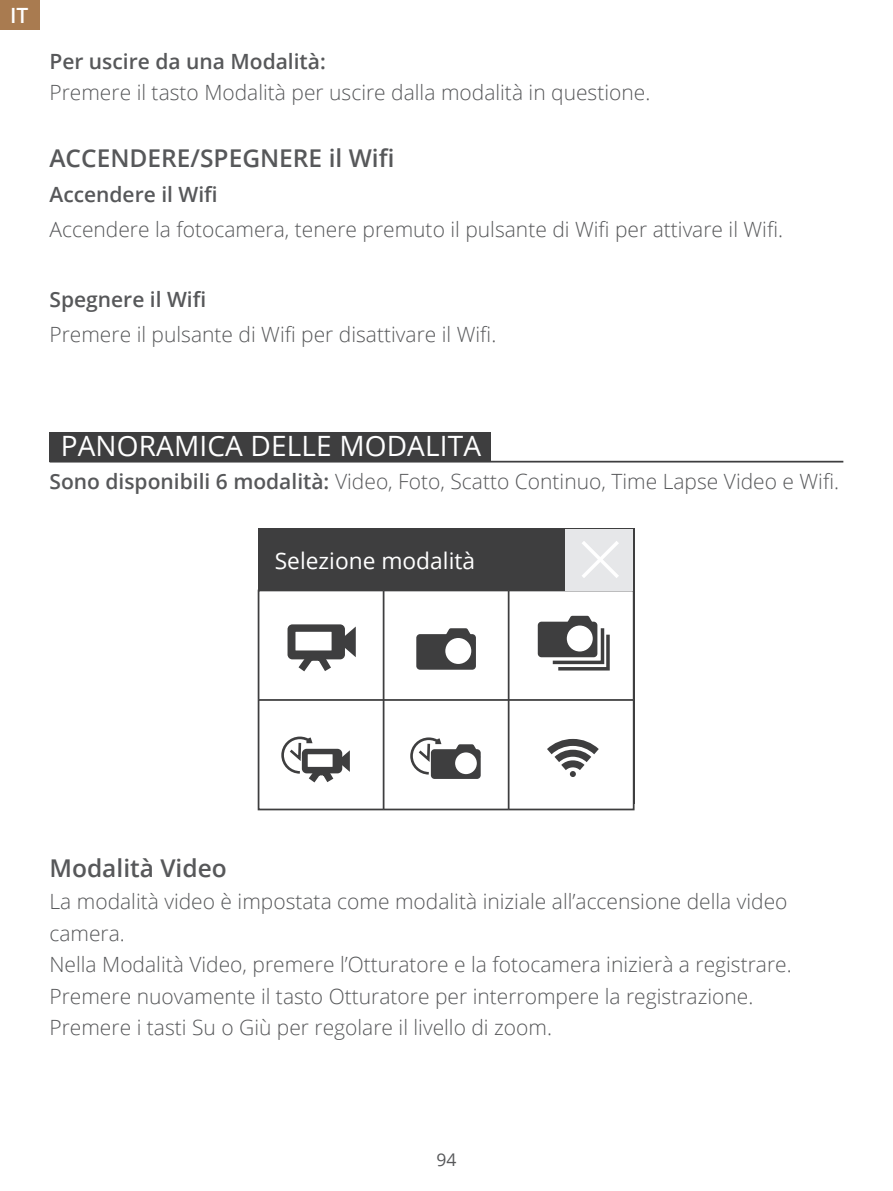
<style>
.page{position:relative;width:893px;height:1191px;background:#fff}
.page>*{position:absolute;margin:0;border:0;box-sizing:border-box;transform-origin:0 0}
.t1{font:28px "Open Sans";letter-spacing:.005em;color:#fff}
.t2{font:600 24.5px "Open Sans";color:#57585a}
.t3{font:22.75px "Open Sans";color:#fff}
.t4{font:300 21px/31.5px "Open Sans";color:#57585a}
.t5{font:600 21px "Open Sans";color:#57585a}
.t6{font:600 21px "Open Sans";color:#fff}
.t7{font:17.5px "Open Sans";color:#57585a}
.s1{font-weight:600}
</style>
<div class="page">
<hr style="left:50px;top:461px;width:793px;height:1px;background:#3e3e3f">
<div style="left:50px;top:432px;width:441px;height:29px;background:#3e3e3f"></div>
<div style="left:258px;top:528px;width:376px;height:275px;background:#3e3e3f"></div>
<div style="left:258px;top:589px;width:377px;height:221px;background:#fff;border:2px solid #3e3e3f"></div>
<hr style="left:259px;top:699px;width:375px;height:2px;background:#3e3e3f">
<hr style="left:508px;top:590px;width:1px;height:219px;background:#3e3e3f">
<hr style="left:383px;top:590px;width:1px;height:219px;background:#3e3e3f">
<div style="left:288px;top:624px;width:57px;height:35px;background:#3e3e3f;border-radius:5px"></div>
<svg style="left:292px;top:626px;width:64px;height:46px"></svg>
<svg style="left:446px;top:628px;width:30px;height:8px"></svg>
<div style="left:416px;top:634px;width:60px;height:35px;background:#3e3e3f;border-radius:4px"></div>
<div style="left:445px;top:638px;width:26px;height:26px;background:#fff;border-radius:50%"></div>
<svg style="left:281px;top:736px;width:69px;height:47px"></svg>
<svg style="left:410px;top:737px;width:32px;height:39px"></svg>
<svg style="left:456px;top:744px;width:20px;height:5px"></svg>
<div style="left:431px;top:749px;width:50px;height:30px;background:#3e3e3f;border-radius:4px"></div>
<div style="left:455px;top:752px;width:22px;height:22px;background:#fff;border-radius:50%"></div>
<svg style="left:547px;top:738px;width:52px;height:39px"></svg>
<div style="left:565px;top:529px;width:68px;height:61px;background:#e6e7e9"></div>
<svg style="left:582px;top:541px;width:37px;height:37px"></svg>
<svg style="left:549px;top:616px;width:61px;height:55px"></svg>
<div style="left:538px;top:621px;width:59px;height:36px;background:#3e3e3f;border-radius:4px"></div>
<div style="left:567px;top:625px;width:26px;height:26px;background:#fff;border-radius:50%"></div>
<div style="left:0;top:0;width:40px;height:30px;background:#a97b50"></div>
<p class="t6" style="left:10px;top:1px;width:20px">IT</p>
<p class="t5" style="left:49px;top:46px;width:278px">Per uscire da una Modalità:</p>
<p class="t4" style="left:49px;top:76px;width:602px">Premere il tasto Modalità per uscire dalla modalità in questione.</p>
<p class="t2" style="left:49px;top:141px;width:346px">ACCENDERE/SPEGNERE il Wifi</p>
<p class="t5" style="left:49px;top:179px;width:170px">Accendere il Wifi</p>
<p class="t4" style="left:49px;top:213px;width:735px">Accendere la fotocamera, tenere premuto il pulsante di Wifi per attivare il Wifi.</p>
<p class="t5" style="left:49px;top:284px;width:158px">Spegnere il Wifi</p>
<p class="t4" style="left:49px;top:318px;width:448px">Premere il pulsante di Wifi per disattivare il Wifi.</p>
<h1 class="t1" style="left:61px;top:427px;width:422px">PANORAMICA DELLE MODALITA</h1>
<p class="t4" style="left:49px;top:465px;width:791px"><span class="s1">Sono disponibili 6 modalità:</span> Video, Foto, Scatto Continuo, Time Lapse Video e Wifi.</p>
<p class="t3" style="left:275px;top:545px;width:202px">Selezione modalità</p>
<p class="t2" style="left:49px;top:851px;width:179px">Modalità Video</p>
<p class="t4" style="left:49px;top:885px;width:744px">La modalità video è impostata come modalità iniziale all’accensione della video camera.<br>Nella Modalità Video, premere l’Otturatore e la fotocamera inizierà a registrare.<br>Premere nuovamente il tasto Otturatore per interrompere la registrazione.<br>Premere i tasti Su o Giù per regolare il livello di zoom.</p>
<p class="t7" style="left:436px;top:1148px;width:22px">94</p>
</div>
